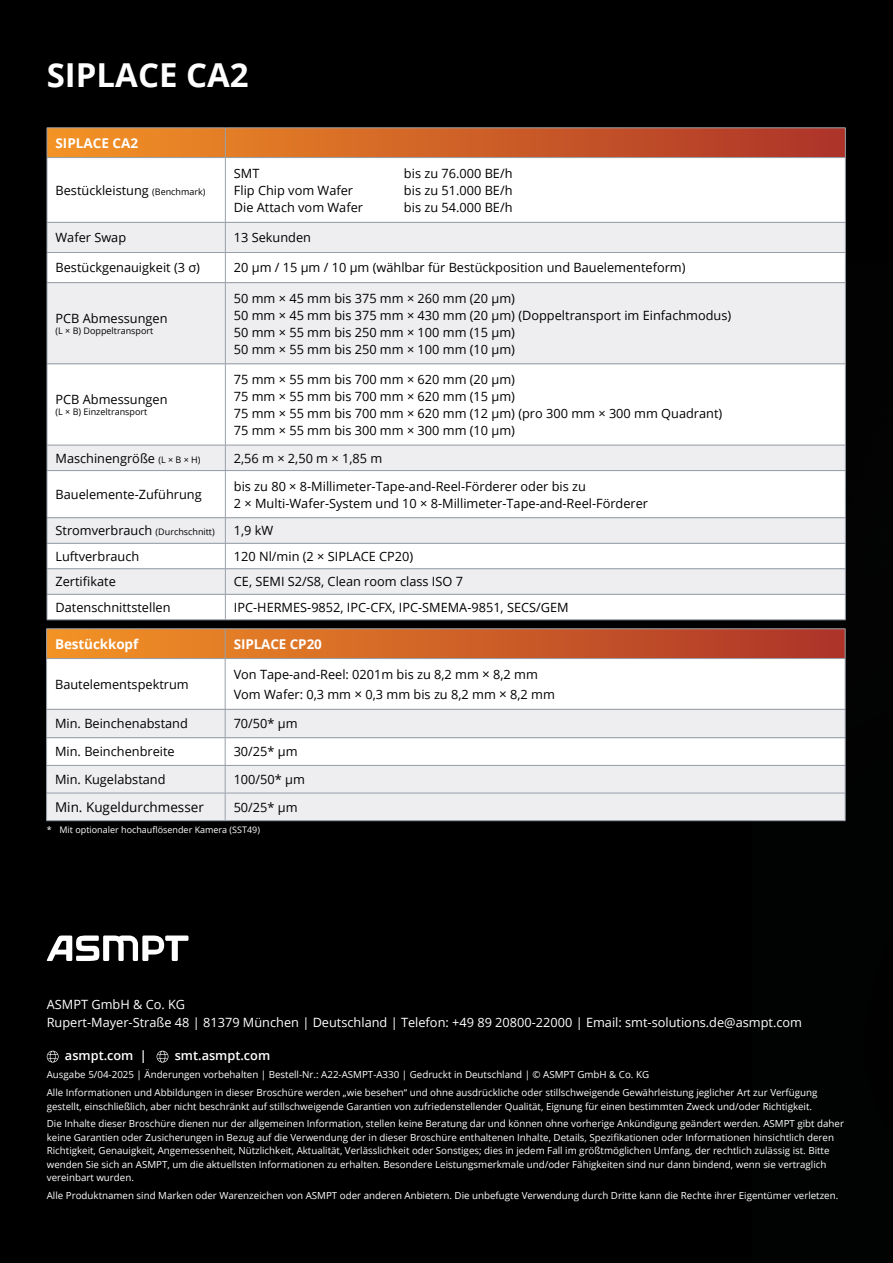
<style>
.page{position:relative;width:893px;height:1263px;background:#000}
.page>*{position:absolute;margin:0;border:0;box-sizing:border-box;transform-origin:0 0}
.t1{font:700 33px "Open Sans";color:#fff}
.t2{font:700 13.5px "Open Sans";letter-spacing:-.01em;color:#fff}
.t3{font:13.5px "Open Sans";color:#000}
.t4{font:12.75px/17px "Open Sans";color:#000}
.t5{font:12.75px/18px "Open Sans";color:#fff}
.t6{font:600 12.75px "Open Sans";color:#fff}
.t7{font:9.75px/13.5px "Open Sans";color:#fff}
.t8{font:9px "Open Sans";color:#fff}
.t9{font:9px "Open Sans";color:#000}
.s1{font-size:9px}
.s2{font-size:13.5px}
</style>
<div class="page">
<svg style="left:47px;top:935px;width:141px;height:26px"></svg>
<svg style="left:47px;top:1051px;width:12px;height:11px"></svg>
<svg style="left:157px;top:1051px;width:11px;height:11px"></svg>
<div style="left:48px;top:158px;width:797px;height:64px;background:#fff"></div>
<svg style="left:48px;top:223px;width:797px;height:141px;background:#f0f0f3"></svg>
<svg style="left:48px;top:365px;width:797px;height:152px;background:#fbfbfc"></svg>
<hr style="left:845px;top:283px;width:1px;height:81px;background:#98a0aa">
<hr style="left:845px;top:364px;width:1px;height:81px;background:#98a0aa">
<svg style="left:845px;top:445px;width:1px;height:25px"></svg>
<hr style="left:845px;top:471px;width:1px;height:46px;background:#98a0aa">
<hr style="left:47px;top:158px;width:1px;height:64px;background:#98a0aa">
<hr style="left:225px;top:158px;width:1px;height:64px;background:#98a0aa">
<hr style="left:845px;top:158px;width:1px;height:64px;background:#98a0aa">
<hr style="left:47px;top:222px;width:178px;height:1px;background:#98a0aa">
<hr style="left:225px;top:222px;width:621px;height:1px;background:#98a0aa">
<hr style="left:47px;top:252px;width:178px;height:1px;background:#98a0aa">
<svg style="left:47px;top:223px;width:1px;height:59px"></svg>
<hr style="left:225px;top:252px;width:621px;height:1px;background:#98a0aa">
<svg style="left:225px;top:223px;width:1px;height:59px"></svg>
<svg style="left:845px;top:223px;width:1px;height:59px"></svg>
<hr style="left:47px;top:282px;width:178px;height:1px;background:#98a0aa">
<hr style="left:47px;top:283px;width:1px;height:81px;background:#98a0aa">
<hr style="left:225px;top:282px;width:621px;height:1px;background:#98a0aa">
<hr style="left:225px;top:283px;width:1px;height:81px;background:#98a0aa">
<hr style="left:47px;top:364px;width:178px;height:1px;background:#98a0aa">
<hr style="left:47px;top:364px;width:1px;height:81px;background:#98a0aa">
<hr style="left:225px;top:364px;width:620px;height:1px;background:#98a0aa">
<hr style="left:225px;top:364px;width:1px;height:81px;background:#98a0aa">
<hr style="left:47px;top:445px;width:178px;height:1px;background:#98a0aa">
<svg style="left:47px;top:445px;width:1px;height:25px"></svg>
<hr style="left:225px;top:445px;width:620px;height:1px;background:#98a0aa">
<svg style="left:225px;top:445px;width:1px;height:25px"></svg>
<hr style="left:47px;top:470px;width:178px;height:1px;background:#98a0aa">
<hr style="left:47px;top:471px;width:1px;height:46px;background:#98a0aa">
<hr style="left:225px;top:470px;width:621px;height:1px;background:#98a0aa">
<hr style="left:225px;top:471px;width:1px;height:46px;background:#98a0aa">
<hr style="left:47px;top:517px;width:178px;height:1px;background:#98a0aa">
<hr style="left:225px;top:517px;width:621px;height:1px;background:#98a0aa">
<hr style="left:845px;top:128px;width:1px;height:30px;background:#98a0aa">
<svg style="left:47px;top:518px;width:799px;height:102px;background:#f1f2f4"></svg>
<svg style="left:47px;top:128px;width:798px;height:30px;background:#ce6429"></svg>
<hr style="left:225px;top:157px;width:620px;height:1px;background:#98a0aa">
<div style="left:47px;top:659px;width:798px;height:50px;background:#fff"></div>
<svg style="left:47px;top:710px;width:798px;height:110px;background:#f1f1f3"></svg>
<hr style="left:46px;top:659px;width:1px;height:50px;background:#98a0aa">
<hr style="left:225px;top:659px;width:1px;height:50px;background:#98a0aa">
<hr style="left:845px;top:658px;width:1px;height:51px;background:#98a0aa">
<hr style="left:46px;top:709px;width:179px;height:1px;background:#98a0aa">
<hr style="left:225px;top:709px;width:620px;height:1px;background:#98a0aa">
<hr style="left:46px;top:737px;width:179px;height:1px;background:#98a0aa">
<hr style="left:225px;top:737px;width:620px;height:1px;background:#98a0aa">
<hr style="left:46px;top:765px;width:179px;height:1px;background:#98a0aa">
<hr style="left:225px;top:765px;width:620px;height:1px;background:#98a0aa">
<hr style="left:46px;top:793px;width:179px;height:1px;background:#98a0aa">
<svg style="left:46px;top:709px;width:1px;height:111px"></svg>
<hr style="left:225px;top:793px;width:620px;height:1px;background:#98a0aa">
<svg style="left:225px;top:710px;width:1px;height:110px"></svg>
<svg style="left:845px;top:709px;width:1px;height:111px"></svg>
<hr style="left:46px;top:820px;width:179px;height:1px;background:#98a0aa">
<hr style="left:225px;top:820px;width:620px;height:1px;background:#98a0aa">
<hr style="left:46px;top:628px;width:179px;height:1px;background:#98a0aa">
<hr style="left:225px;top:628px;width:620px;height:1px;background:#98a0aa">
<svg style="left:46px;top:629px;width:800px;height:29px;background:#ce6328"></svg>
<hr style="left:46px;top:658px;width:179px;height:1px;background:#98a0aa">
<hr style="left:225px;top:658px;width:620px;height:1px;background:#98a0aa">
<h1 class="t1" style="left:47px;top:52px;width:203px">SIPLACE CA2</h1>
<h2 class="t2" style="left:56px;top:133px;width:84px">SIPLACE CA2</h2>
<h3 class="t4" style="left:56px;top:181px;width:152px">Bestückleistung <span class="s1">(Benchmark)</span></h3>
<h3 class="t4" style="left:234px;top:165px;width:27px">SMT</h3>
<h3 class="t4" style="left:404px;top:165px;width:110px">bis zu 76.000 BE/h</h3>
<h3 class="t4" style="left:234px;top:182px;width:121px">Flip Chip vom Wafer</h3>
<h3 class="t4" style="left:404px;top:182px;width:110px">bis zu 51.000 BE/h</h3>
<h3 class="t4" style="left:234px;top:199px;width:131px">Die Attach vom Wafer</h3>
<h3 class="t4" style="left:404px;top:199px;width:110px">bis zu 54.000 BE/h</h3>
<h3 class="t4" style="left:56px;top:229px;width:72px">Wafer Swap</h3>
<h3 class="t4" style="left:234px;top:229px;width:79px">13 Sekunden</h3>
<h3 class="t4" style="left:56px;top:259px;width:146px">Bestückgenauigkeit (3 σ)</h3>
<h3 class="t4" style="left:234px;top:259px;width:453px">20 μm / 15 µm / 10 μm (wählbar für Bestückposition und Bauelementeform)</h3>
<h3 class="t4" style="left:56px;top:309px;width:113px">PCB Abmessungen</h3>
<p class="t9" style="left:56px;top:324px;width:99px">(L × B) Doppeltransport</p>
<h3 class="t4" style="left:234px;top:289px;width:499px">50 mm × 45 mm bis 375 mm × 260 mm (20 µm)<br>50 mm × 45 mm bis 375 mm × 430 mm (20 µm) (Doppeltransport im Einfachmodus)<br>50 mm × 55 mm bis 250 mm × 100 mm (15 µm)<br>50 mm × 55 mm bis 250 mm × 100 mm (10 µm)</h3>
<h3 class="t4" style="left:55px;top:390px;width:113px">PCB Abmessungen</h3>
<p class="t9" style="left:56px;top:405px;width:93px">(L × B) Einzeltransport</p>
<h3 class="t4" style="left:234px;top:370px;width:490px">75 mm × 55 mm bis 700 mm × 620 mm (20 µm)<br>75 mm × 55 mm bis 700 mm × 620 mm (15 µm)<br>75 mm × 55 mm bis 700 mm × 620 mm (12 µm) (pro 300 mm × 300 mm Quadrant)<br>75 mm × 55 mm bis 300 mm × 300 mm (10 µm)</h3>
<h3 class="t4" style="left:55px;top:449px;width:147px">Maschinengröße <span class="s1">(L × B × H)</span></h3>
<h3 class="t4" style="left:234px;top:449px;width:150px">2,56 m × 2,50 m × 1,85 m</h3>
<h3 class="t4" style="left:55px;top:486px;width:148px">Bauelemente-Zuführung</h3>
<h3 class="t4" style="left:234px;top:477px;width:416px">bis zu 80 × 8-Millimeter-Tape-and-Reel-Förderer oder bis zu<br>2 × Multi-Wafer-System und 10 × 8-Millimeter-Tape-and-Reel-Förderer</h3>
<h3 class="t4" style="left:56px;top:522px;width:161px">Stromverbrauch <span class="s1">(Durchschnitt)</span></h3>
<h3 class="t4" style="left:234px;top:522px;width:41px">1,9 kW</h3>
<h3 class="t4" style="left:55px;top:547px;width:85px">Luftverbrauch</h3>
<h3 class="t4" style="left:234px;top:547px;width:181px">120 Nl/min (2 × SIPLACE CP20)</h3>
<h3 class="t4" style="left:55px;top:573px;width:62px">Zertifikate</h3>
<h3 class="t4" style="left:234px;top:573px;width:231px">CE, SEMI S2/S8, Clean room class ISO 7</h3>
<h3 class="t4" style="left:55px;top:598px;width:117px">Datenschnittstellen</h3>
<h3 class="t4" style="left:234px;top:598px;width:336px">IPC-HERMES-9852, IPC-CFX, IPC-SMEMA-9851, SECS/GEM</h3>
<h2 class="t2" style="left:55px;top:634px;width:85px">Bestückkopf</h2>
<h2 class="t2" style="left:234px;top:634px;width:90px">SIPLACE CP20</h2>
<h3 class="t4" style="left:55px;top:675px;width:135px">Bautelementspektrum</h3>
<h3 class="t4" style="left:234px;top:664px;width:323px;line-height:20px">Von Tape-and-Reel: 0201m bis zu 8,2 mm <span class="s2">×</span> 8,2 mm<br>Vom Wafer: 0,3 mm <span class="s2">×</span> 0,3 mm bis zu 8,2 mm <span class="s2">×</span> 8,2 mm</h3>
<h3 class="t4" style="left:55px;top:715px;width:134px">Min. Beinchenabstand</h3>
<h3 class="t4" style="left:234px;top:715px;width:65px">70/50* µm</h3>
<h3 class="t4" style="left:55px;top:743px;width:121px">Min. Beinchenbreite</h3>
<h3 class="t4" style="left:234px;top:743px;width:65px">30/25* µm</h3>
<h3 class="t4" style="left:55px;top:771px;width:112px">Min. Kugelabstand</h3>
<h3 class="t4" style="left:234px;top:771px;width:73px">100/50* µm</h3>
<h2 class="t3" style="left:55px;top:798px;width:150px">Min. Kugeldurchmesser</h2>
<h3 class="t4" style="left:234px;top:798px;width:65px">50/25* µm</h3>
<p class="t8" style="left:47px;top:824px;width:215px">* Mit optionaler hochauflösender Kamera (SST49)</p>
<h3 class="t5" style="left:47px;top:995px;width:757px">ASMPT GmbH &amp; Co. KG<br>Rupert-Mayer-Straße 48 | 81379 München | Deutschland | Telefon: +49 89 20800-22000 | Email: smt-solutions.de@asmpt.com</h3>
<h3 class="t6" style="left:65px;top:1047px;width:83px">asmpt.com |</h3>
<h3 class="t6" style="left:175px;top:1047px;width:97px">smt.asmpt.com</h3>
<p class="t7" style="left:47px;top:1066px;width:772px;line-height:17.7px">Ausgabe 5/04-2025 | Änderungen vorbehalten | Bestell-Nr.: A22-ASMPT-A330 | Gedruckt in Deutschland | © ASMPT GmbH &amp; Co. KG<br>Alle Informationen und Abbildungen in dieser Broschüre werden „wie besehen“ und ohne ausdrückliche oder stillschweigende Gewährleistung jeglicher Art zur Verfügung</p>
<p class="t7" style="left:47px;top:1097px;width:799px;line-height:17.7px">gestellt, einschließlich, aber nicht beschränkt auf stillschweigende Garantien von zufriedenstellender Qualität, Eignung für einen bestimmten Zweck und/oder Richtigkeit.<br>Die Inhalte dieser Broschüre dienen nur der allgemeinen Information, stellen keine Beratung dar und können ohne vorherige Ankündigung geändert werden. ASMPT gibt daher</p>
<p class="t7" style="left:47px;top:1130px;width:789px">keine Garantien oder Zusicherungen in Bezug auf die Verwendung der in dieser Broschüre enthaltenen Inhalte, Details, Spezifikationen oder Informationen hinsichtlich deren Richtigkeit, Genauigkeit, Angemessenheit, Nützlichkeit, Aktualität, Verlässlichkeit oder Sonstiges; dies in jedem Fall im größtmöglichen Umfang, der rechtlich zulässig ist. Bitte wenden Sie sich an ASMPT, um die aktuellsten Informationen zu erhalten. Besondere Leistungsmerkmale und/oder Fähigkeiten sind nur dann bindend, wenn sie vertraglich vereinbart wurden.</p>
<p class="t7" style="left:47px;top:1189px;width:793px">Alle Produktnamen sind Marken oder Warenzeichen von ASMPT oder anderen Anbietern. Die unbefugte Verwendung durch Dritte kann die Rechte ihrer Eigentümer verletzen.</p>
</div>
